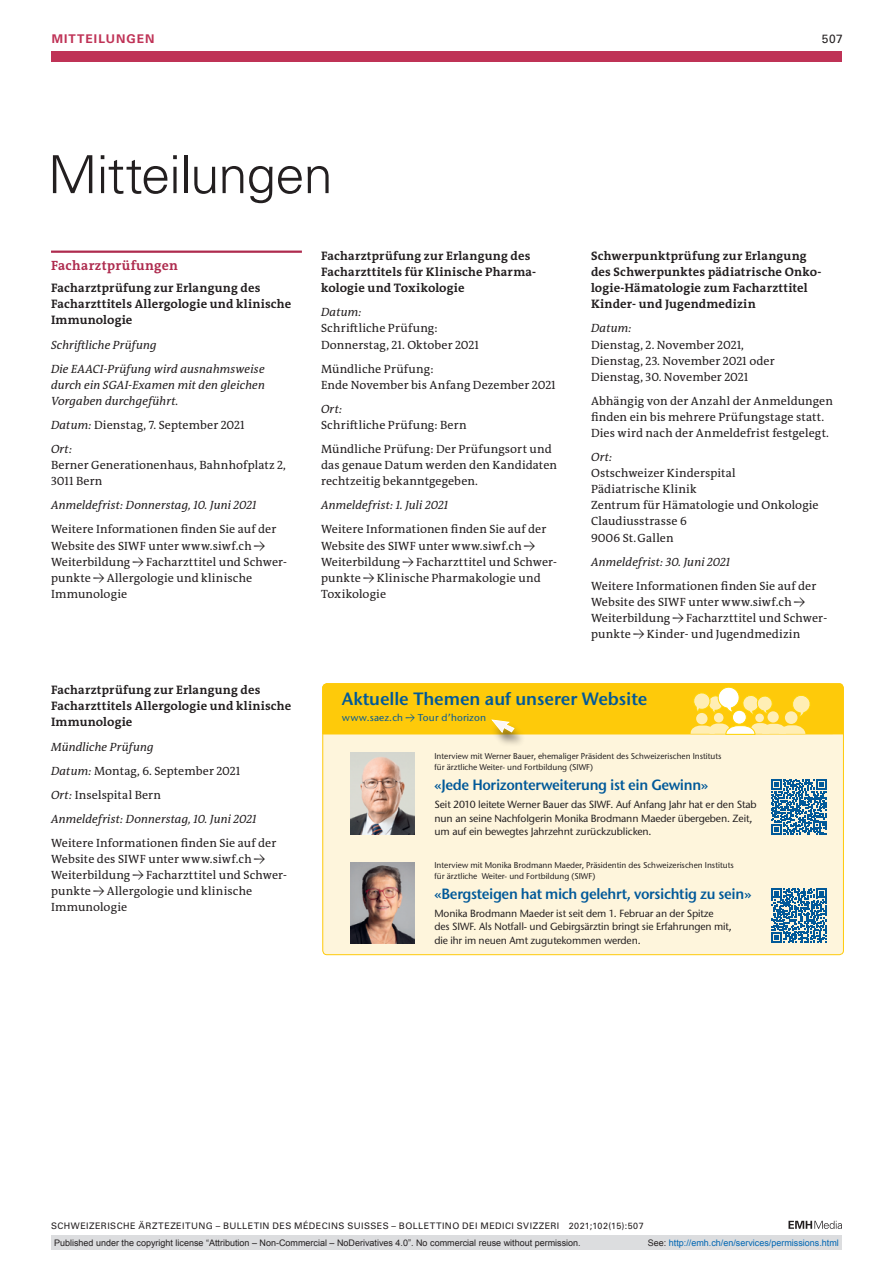
<style>
.page{position:relative;width:893px;height:1263px;background:#fff}
.page>*{position:absolute;margin:0;border:0;box-sizing:border-box;transform-origin:0 0}
.article-title{font:300 52.5px "Univers LT Std";letter-spacing:-.02em;color:#231f20}
.t1{font:600 17.85px "Stone Sans ITC Std";letter-spacing:-.005em;color:#015999}
.t2{font:600 14.85px "Stone Sans ITC Std";letter-spacing:-.025em;color:#015999;scale:.95 1}
.section-h1{font:700 13.5px "The Antiqua B W7";letter-spacing:.03em;color:#ae2b4e}
.section-h2{font:700 12.3px/16px "The Antiqua B W7";letter-spacing:.015em;color:#231f20}
.section-pf{font:12px/16px "The Antiqua B W5 Plain";letter-spacing:.01em;color:#231f20}
.section-pf-2{font:italic 12px/16px "The Antiqua B W5 Plain";letter-spacing:.01em;color:#231f20;text-align:justify}
.ressort{font:700 12px "Univers LT Std";letter-spacing:.085em;color:#bf3256}
.ressort-2{font:12px "Univers LT Std";color:#231f20}
.t3{font:500 10.35px/13.4px "Stone Sans ITC Std";letter-spacing:-.01em;color:#231f20}
.t4{font:500 9.9px "Stone Sans ITC Std";letter-spacing:.015em;color:#015999}
.t5{font:9px "Arial";color:#231f20}
.fusszeile{font:9px "Univers LT Std";letter-spacing:.05em;color:#231f20}
.t6{font:9px "Arial";color:#0066b3}
.t7{font:500 8.4px/10.9px "Stone Sans ITC Std";color:#231f20}
.s1{font-style:italic}
.s2{font-family:"The Antiqua B W5 Plain";font-weight:400}
.s3{color:#231f20}
</style>
<div class="page">
<svg style="left:788px;top:1221px;width:54px;height:8px"></svg>
<div style="left:51px;top:51px;width:791px;height:11px;background:#bf3256"></div>
<div style="left:323px;top:684px;width:520px;height:271px;background:#fef5dc;border-radius:4px"></div>
<div style="left:489px;top:721px;width:37px;height:27px;background:#231f20;opacity:.6"></div>
<svg style="left:322px;top:683px;width:521px;height:51px;background:#fdce1e"></svg>
<img style="left:350px;top:753px;width:65px;height:81px">
<img style="left:350px;top:862px;width:65px;height:81px">
<svg style="left:771px;top:888px;width:56px;height:55px"></svg>
<svg style="left:771px;top:779px;width:55px;height:55px"></svg>
<hr style="left:51px;top:251px;width:251px;height:2px;background:#ae2b4e">
<div style="left:51px;top:1235px;width:791px;height:15px;background:#dcdddf"></div>
<p class="ressort" style="left:52px;top:31px;width:104px">MITTEILUNGEN</p>
<p class="ressort-2" style="left:822px;top:31px;width:23px">507</p>
<p class="article-title" style="left:48px;top:143px;width:286px">Mitteilungen</p>
<p class="section-h1" style="left:51px;top:257px;width:128px">Facharztprüfungen</p>
<p class="section-h2" style="left:51px;top:280px;width:242px">Facharztprüfung zur Erlangung des<br>Facharzttitels Allergologie und klinische<br>Immunologie</p>
<p class="section-pf-2" style="left:51px;top:337px;width:107px">Schriftliche Prüfung</p>
<p class="section-pf-2" style="left:51px;top:361px;width:216px">Die EAACI-Prüfung wird ausnahmsweise durch ein SGAI-Examen mit den gleichen Vorgaben durchgeführt.</p>
<p class="section-pf" style="left:51px;top:417px;width:195px"><span class="s1">Datum:</span> Dienstag, 7. September 2021</p>
<p class="section-pf" style="left:51px;top:441px;width:236px"><span class="s1">Ort:<br></span>Berner Generationenhaus, Bahnhofplatz 2,<br>3011 Bern</p>
<p class="section-pf-2" style="left:51px;top:497px;width:207px">Anmeldefrist: Donnerstag, 10. Juni 2021</p>
<p class="section-pf" style="left:51px;top:521px;width:238px">Weitere Informationen finden Sie auf der Website des SIWF unter www.siwf.ch → Weiterbildung → Facharzttitel und Schwer&shy;punkte → Allergologie und klinische Immunologie</p>
<p class="section-h2" style="left:321px;top:248px;width:216px">Facharztprüfung zur Erlangung des<br>Facharzttitels für Klinische Pharma&shy;kologie und Toxikologie</p>
<p class="section-pf" style="left:321px;top:304px;width:160px"><span class="s1">Datum:<br></span>Schriftliche Prüfung:<br>Donnerstag, 21. Oktober 2021</p>
<p class="section-pf" style="left:321px;top:361px;width:236px">Mündliche Prüfung:<br>Ende November bis Anfang Dezember 2021</p>
<p class="section-pf" style="left:321px;top:401px;width:147px"><span class="s1">Ort:<br></span>Schriftliche Prüfung: Bern</p>
<p class="section-pf" style="left:321px;top:441px;width:238px">Mündliche Prüfung: Der Prüfungsort und das genaue Datum werden den Kandidaten rechtzeitig bekanntgegeben.</p>
<p class="section-pf-2" style="left:321px;top:497px;width:129px">Anmeldefrist: 1. Juli 2021</p>
<p class="section-pf" style="left:321px;top:521px;width:238px">Weitere Informationen finden Sie auf der Website des SIWF unter www.siwf.ch → Weiterbildung → Facharzttitel und Schwer&shy;punkte → Klinische Pharmakologie und Toxikologie</p>
<p class="section-h2" style="left:591px;top:248px;width:232px">Schwerpunktprüfung zur Erlangung des Schwerpunktes pädiatrische Onko&shy;logie-Hämatologie zum Facharzttitel Kinder- und Jugendmedizin</p>
<p class="section-pf" style="left:591px;top:320px;width:185px"><span class="s1">Datum:<br></span>Dienstag, 2. November 2021,<br>Dienstag, 23. November 2021 oder<br>Dienstag, 30. November 2021</p>
<p class="section-pf" style="left:591px;top:393px;width:243px">Abhängig von der Anzahl der Anmeldungen finden ein bis mehrere Prüfungstage statt.<br>Dies wird nach der Anmeldefrist festgelegt.</p>
<p class="section-pf" style="left:591px;top:449px;width:229px"><span class="s1">Ort:<br></span>Ostschweizer Kinderspital<br>Pädiatrische Klinik<br>Zentrum für Hämatologie und Onkologie<br>Claudiusstrasse 6<br>9006 St.Gallen</p>
<p class="section-pf-2" style="left:591px;top:554px;width:141px">Anmeldefrist: 30. Juni 2021</p>
<p class="section-pf" style="left:591px;top:578px;width:238px">Weitere Informationen finden Sie auf der Website des SIWF unter www.siwf.ch → Weiterbildung → Facharzttitel und Schwer&shy;punkte → Kinder- und Jugendmedizin</p>
<p class="section-h2" style="left:51px;top:682px;width:242px">Facharztprüfung zur Erlangung des<br>Facharzttitels Allergologie und klinische<br>Immunologie</p>
<p class="section-pf-2" style="left:51px;top:739px;width:104px">Mündliche Prüfung</p>
<p class="section-pf" style="left:51px;top:763px;width:191px"><span class="s1">Datum:</span> Montag, 6. September 2021</p>
<p class="section-pf" style="left:51px;top:787px;width:112px"><span class="s1">Ort:</span> Inselspital Bern</p>
<p class="section-pf-2" style="left:51px;top:811px;width:207px">Anmeldefrist: Donnerstag, 10. Juni 2021</p>
<p class="section-pf" style="left:51px;top:835px;width:238px">Weitere Informationen finden Sie auf der Website des SIWF unter www.siwf.ch → Weiterbildung → Facharzttitel und Schwer&shy;punkte → Allergologie und klinische Immunologie</p>
<p class="t1" style="left:342px;top:687px;width:307px">Aktuelle Themen auf unserer Website</p>
<p class="t4" style="left:342px;top:711px;width:146px">www.saez.ch <span class="s2">→</span> Tour d’horizon</p>
<p class="t7" style="left:434px;top:750px;width:289px">Interview mit Werner Bauer, ehemaliger Präsident des Schweizerischen Instituts für ärztliche Weiter- und Fortbildung (SIWF)</p>
<p class="t2" style="left:434px;top:776px;width:290px">«Jede Horizonterweiterung ist ein Gewinn»</p>
<p class="t3" style="left:434px;top:798px;width:324px">Seit 2010 leitete Werner Bauer das SIWF. Auf Anfang Jahr hat er den Stab nun an seine Nachfolgerin Monika Brodmann Maeder übergeben. Zeit, um auf ein bewegtes Jahrzehnt zurückzublicken.</p>
<p class="t7" style="left:434px;top:860px;width:301px">Interview mit Monika Brodmann Maeder, Präsidentin des Schweizerischen Instituts für ärztliche Weiter- und Fortbildung (SIWF)</p>
<p class="t2" style="left:434px;top:884px;width:335px">«Bergsteigen hat mich gelehrt, vorsichtig zu sein»</p>
<p class="t3" style="left:434px;top:906px;width:299px">Monika Brodmann Maeder ist seit dem 1. Februar an der Spitze<br>des SIWF. Als Notfall- und Gebirgsärztin bringt sie Erfahrungen mit, die ihr im neuen Amt zugutekommen werden.</p>
<p class="fusszeile" style="left:51px;top:1220px;width:594px">SCHWEIZERISCHE ÄRZTEZEITUNG – BULLETIN DES MÉDECINS SUISSES – BOLLETTINO DEI MEDICI SVIZZERI 2021;102(15):507</p>
<p class="t5" style="left:54px;top:1237px;width:528px">Published under the copyright license “Attribution – Non-Commercial – NoDerivatives 4.0”. No commercial reuse without permission.</p>
<p class="t6" style="left:648px;top:1237px;width:193px"><span class="s3">See:</span> http://emh.ch/en/services/permissions.html</p>
</div>
